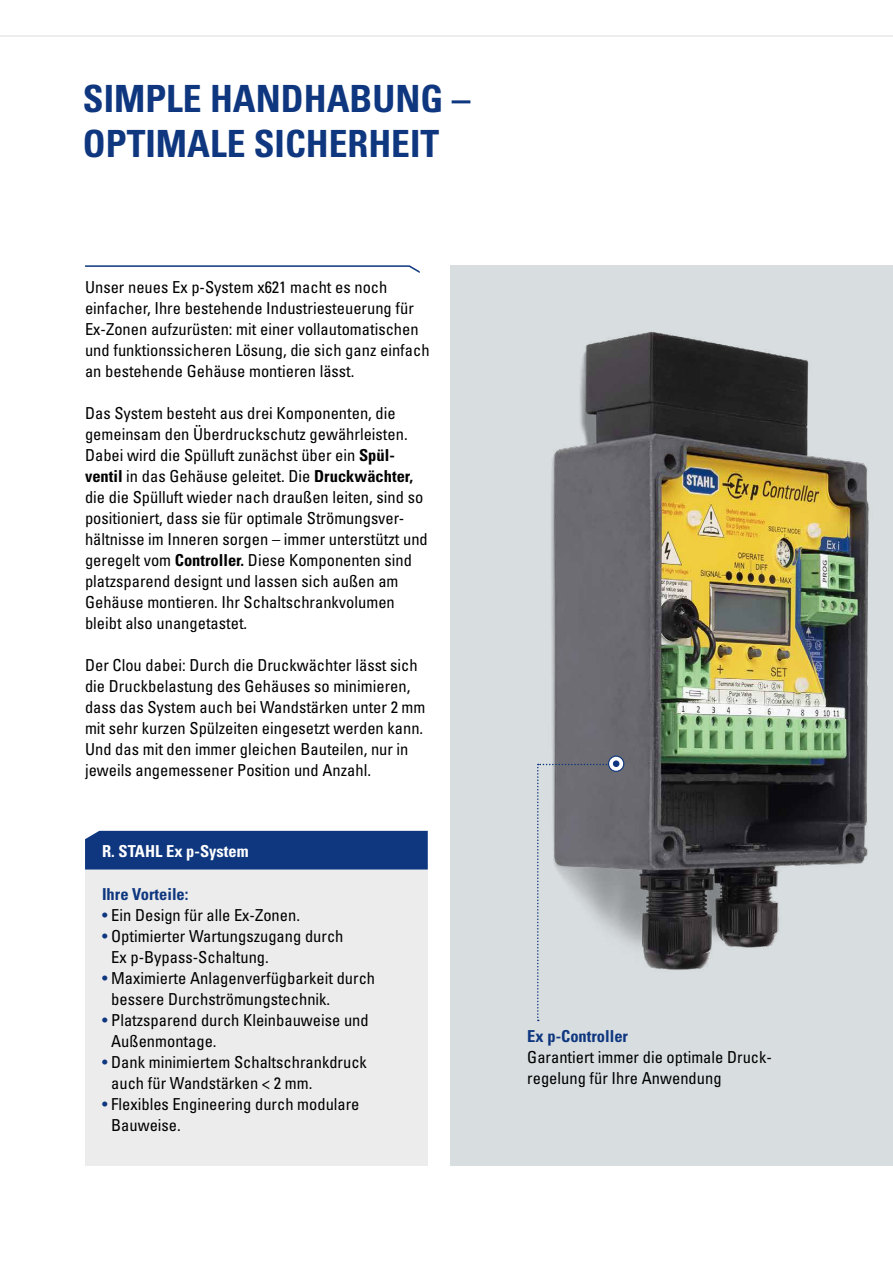
<style>
.page{position:relative;width:893px;height:1263px;background:#fff}
.page>*{position:absolute;margin:0;border:0;box-sizing:border-box;transform-origin:0 0}
.t1{font:700 condensed 37.5px/45px "Univers";color:#0f377f}
.t2{font:condensed 16.5px/21px "Univers";color:#000}
.t3{font:700 condensed 16.5px "Univers";color:#0f377f}
.t4{font:700 condensed 16.5px "Univers";color:#fff}
.s1{font-weight:700}
.s2{color:#0f377f}
</style>
<div class="page">
<div style="left:451px;top:265px;width:442px;height:900px;background:#d8dde0"></div>
<div style="left:85px;top:863px;width:343px;height:302px;background:#ececed"></div>
<img style="left:537px;top:331px;width:332px;height:691px">
<div style="left:85px;top:831px;width:343px;height:38px;background:#0f377f"></div>
<svg style="left:85px;top:265px;width:335px;height:8px"></svg>
<hr style="left:0;top:35px;width:893px;height:1px;background:#ececed">
<svg style="left:537px;top:764px;width:80px;height:257px"></svg>
<svg style="left:609px;top:756px;width:15px;height:15px"></svg>
<div style="left:608px;top:755px;width:16px;height:17px;border:1px solid #0f377f;border-radius:50%"></div>
<div style="left:613px;top:760px;width:6px;height:7px;background:#0f377f;border-radius:50%"></div>
<h1 class="t1" style="left:83px;top:76px;width:389px">SIMPLE HANDHABUNG –<br>OPTIMALE SICHERHEIT</h1>
<p class="t2" style="left:85px;top:276px;width:346px">Unser neues Ex p-System x621 macht es noch einfacher, Ihre bestehende Industriesteuerung für Ex-Zonen aufzurüsten: mit einer vollautomatischen und funktionssicheren Lösung, die sich ganz einfach an bestehende Gehäuse montieren lässt.</p>
<p class="t2" style="left:85px;top:402px;width:344px">Das System besteht aus drei Komponenten, die gemeinsam den Überdruckschutz gewährleisten.<br>Dabei wird die Spülluft zunächst über ein <span class="s1">Spül&shy;ventil</span> in das Gehäuse geleitet. Die <span class="s1">Druckwächter, </span>die die Spülluft wieder nach draußen leiten, sind so positioniert, dass sie für optimale Strömungsver&shy;hältnisse im Inneren sorgen – immer unterstützt und geregelt vom <span class="s1">Controller.</span> Diese Komponenten sind platzsparend designt und lassen sich außen am Gehäuse montieren. Ihr Schaltschrankvolumen bleibt also unangetastet.</p>
<p class="t2" style="left:85px;top:654px;width:342px">Der Clou dabei: Durch die Druckwächter lässt sich die Druckbelastung des Gehäuses so minimieren, dass das System auch bei Wandstärken unter 2 mm mit sehr kurzen Spülzeiten eingesetzt werden kann.<br>Und das mit den immer gleichen Bauteilen, nur in jeweils angemessener Position und Anzahl.</p>
<p class="t4" style="left:102px;top:841px;width:148px">R. STAHL Ex p-System</p>
<p class="t3" style="left:102px;top:884px;width:88px">Ihre Vorteile:</p>
<p class="t2" style="left:102px;top:904px;width:199px"><span class="s2">•</span> Ein Design für alle Ex-Zonen.</p>
<p class="t2" style="left:111px;top:925px;width:234px;text-indent:-9px"><span class="s2">•</span> Optimierter Wartungszugang durch<br>Ex p-Bypass-Schaltung.</p>
<p class="t2" style="left:111px;top:967px;width:265px;text-indent:-9px"><span class="s2">•</span> Maximierte Anlagenverfügbarkeit durch bessere Durchströmungstechnik.</p>
<p class="t2" style="left:111px;top:1009px;width:259px;text-indent:-9px"><span class="s2">•</span> Platzsparend durch Kleinbauweise und<br>Außenmontage.</p>
<p class="t2" style="left:111px;top:1051px;width:257px;text-indent:-9px"><span class="s2">•</span> Dank minimiertem Schaltschrankdruck auch für Wandstärken &lt; 2 mm.</p>
<p class="t2" style="left:111px;top:1093px;width:250px;text-indent:-9px"><span class="s2">•</span> Flexibles Engineering durch modulare<br>Bauweise.</p>
<p class="t3" style="left:527px;top:1026px;width:102px">Ex p-Controller</p>
<p class="t2" style="left:527px;top:1047px;width:246px">Garantiert immer die optimale Druck&shy;regelung für Ihre Anwendung</p>
</div>
